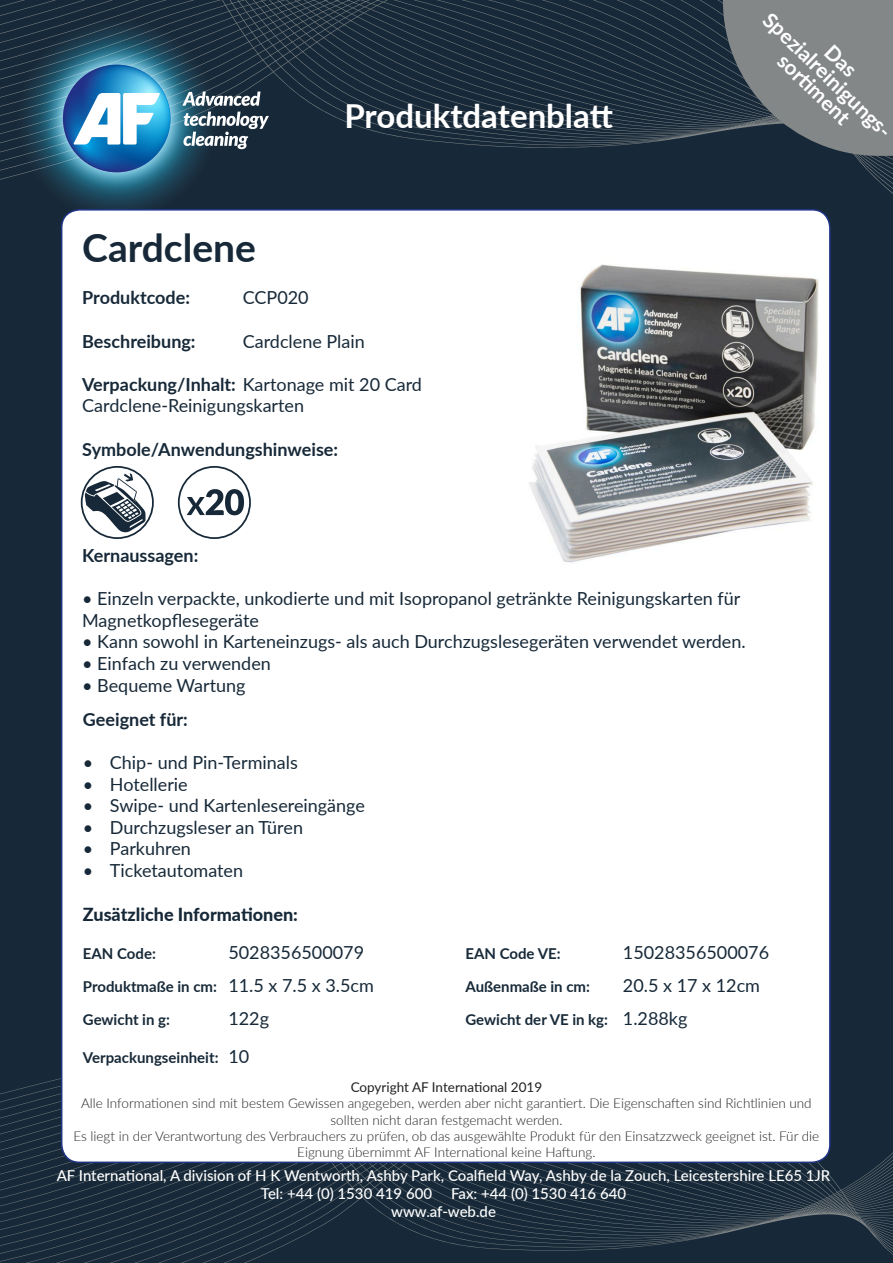
<style>
.page{position:relative;width:893px;height:1263px;background:#172938}
.page>*{position:absolute;margin:0;border:0;box-sizing:border-box;transform-origin:0 0}
.t1{font:700 39px "Lato";color:#172938}
.t2{font:700 33px "Lato";color:#fff}
.t3{font:700 21px "Lato";color:#fff}
.t4{font:18px/21.6px "Lato";color:#172938}
.t5{font:700 18px "Lato";color:#172938}
.t6{font:800 18px "Lato";color:#172938}
.t7{font:500 15px "Lato";color:#fff}
.t8{font:700 15px "Lato";color:#172938}
.t9{font:300 13.5px/16.2px "Lato";color:#231f20;text-align:center}
.s1{font-weight:400}
.s2{font-weight:400;font-size:18px}
</style>
<div class="page">
<svg style="left:0;top:0;width:828px;height:223px"></svg>
<svg style="left:322px;top:12px;width:17px;height:21px"></svg>
<svg style="left:301px;top:26px;width:7px;height:3px"></svg>
<svg style="left:282px;top:28px;width:7px;height:4px"></svg>
<svg style="left:293px;top:11px;width:7px;height:2px"></svg>
<svg style="left:27px;top:1078px;width:866px;height:173px"></svg>
<svg style="left:838px;top:1196px;width:55px;height:59px"></svg>
<svg style="left:816px;top:1203px;width:15px;height:11px"></svg>
<svg style="left:776px;top:1215px;width:27px;height:5px"></svg>
<svg style="left:0;top:1087px;width:421px;height:176px"></svg>
<svg style="left:16px;top:17px;width:202px;height:203px"></svg>
<img style="left:34px;top:149px;width:166px;height:53px">
<svg style="left:66px;top:66px;width:104px;height:104px"></svg>
<svg style="left:0;top:0;width:275px;height:149px"></svg>
<div style="left:62px;top:210px;width:768px;height:952px;background:#fff;border-radius:18px"></div>
<svg style="left:81px;top:466px;width:73px;height:73px"></svg>
<svg style="left:178px;top:466px;width:73px;height:73px"></svg>
<img style="left:529px;top:264px;width:290px;height:299px">
<svg style="left:723px;top:0;width:170px;height:205px"></svg>
<p class="t2" style="left:344px;top:91px;width:270px">Produktdatenblatt</p>
<p class="t3" style="left:777px;top:5px;width:171px;rotate:44deg">Spezialreinigungs-</p>
<p class="t3" style="left:792px;top:46px;width:92px;rotate:44deg">sortiment</p>
<p class="t1" style="left:82px;top:219px;width:175px">Cardclene</p>
<p class="t5" style="left:82px;top:285px;width:109px">Produktcode:</p>
<p class="t4" style="left:243px;top:286px;width:67px">CCP020</p>
<p class="t5" style="left:82px;top:328px;width:115px">Beschreibung:</p>
<p class="t4" style="left:243px;top:329px;width:124px">Cardclene Plain</p>
<p class="t5" style="left:82px;top:371px;width:341px">Verpackung/Inhalt: <span class="s1">Kartonage mit 20 Card</span></p>
<p class="t4" style="left:82px;top:394px;width:223px">Cardclene-Reinigungskarten</p>
<p class="t5" style="left:82px;top:436px;width:257px">Symbole/Anwendungshinweise:</p>
<p class="t5" style="left:82px;top:542px;width:118px">Kernaussagen:</p>
<p class="t4" style="left:82px;top:587px;width:660px">• Einzeln verpackte, unkodierte und mit Isopropanol getränkte Reinigungskarten für<br>Magnetkopflesegeräte</p>
<p class="t4" style="left:82px;top:630px;width:665px">• Kann sowohl in Karteneinzugs- als auch Durchzugslesegeräten verwendet werden.</p>
<p class="t4" style="left:82px;top:652px;width:190px">• Einfach zu verwenden</p>
<p class="t4" style="left:82px;top:673px;width:165px">• Bequeme Wartung</p>
<p class="t5" style="left:83px;top:706px;width:106px">Geeignet für:</p>
<p class="t4" style="left:83px;top:751px;width:216px">• Chip- und Pin-Terminals</p>
<p class="t4" style="left:83px;top:772px;width:106px">• Hotellerie</p>
<p class="t4" style="left:83px;top:794px;width:284px">• Swipe- und Kartenlesereingänge</p>
<p class="t4" style="left:83px;top:816px;width:222px">• Durchzugsleser an Türen</p>
<p class="t4" style="left:83px;top:837px;width:109px">• Parkuhren</p>
<p class="t4" style="left:83px;top:859px;width:162px">• Ticketautomaten</p>
<p class="t6" style="left:83px;top:901px;width:217px">Zusätzliche Informationen:</p>
<p class="t8" style="left:83px;top:942px;width:74px">EAN Code:</p>
<p class="t4" style="left:228px;top:941px;width:137px">5028356500079</p>
<p class="t8" style="left:465px;top:942px;width:97px">EAN Code VE:</p>
<p class="t4" style="left:623px;top:941px;width:148px">15028356500076</p>
<p class="t8" style="left:83px;top:975px;width:293px">Produktmaße in cm: <span class="s2">11.5 x 7.5 x 3.5cm</span></p>
<p class="t8" style="left:465px;top:975px;width:126px">Außenmaße in cm:</p>
<p class="t4" style="left:623px;top:974px;width:139px">20.5 x 17 x 12cm</p>
<p class="t8" style="left:83px;top:1008px;width:89px">Gewicht in g:</p>
<p class="t4" style="left:228px;top:1007px;width:42px">122g</p>
<p class="t8" style="left:465px;top:1008px;width:224px">Gewicht der VE in kg: <span class="s2">1.288kg</span></p>
<p class="t8" style="left:83px;top:1046px;width:168px">Verpackungseinheit: <span class="s2">10</span></p>
<p class="t9" style="left:81px;top:1079px;width:732px"><span class="s1">Copyright AF International 2019<br></span>Alle Informationen sind mit bestem Gewissen angegeben, werden aber nicht garantiert. Die Eigenschaften sind Richtlinien und sollten nicht daran festgemacht werden.</p>
<p class="t9" style="left:74px;top:1127px;width:747px">Es liegt in der Verantwortung des Verbrauchers zu prüfen, ob das ausgewählte Produkt für den Einsatzzweck geeignet ist. Für die<br>Eignung übernimmt AF International keine Haftung.</p>
<p class="t7" style="left:57px;top:1164px;width:775px">AF International, A division of H K Wentworth, Ashby Park, Coalfield Way, Ashby de la Zouch, Leicestershire LE65 1JR</p>
<p class="t7" style="left:261px;top:1182px;width:173px">Tel: +44 (0) 1530 419 600</p>
<p class="t7" style="left:451px;top:1182px;width:177px">Fax: +44 (0) 1530 416 640</p>
<p class="t7" style="left:391px;top:1200px;width:106px">www.af-web.de</p>
</div>
